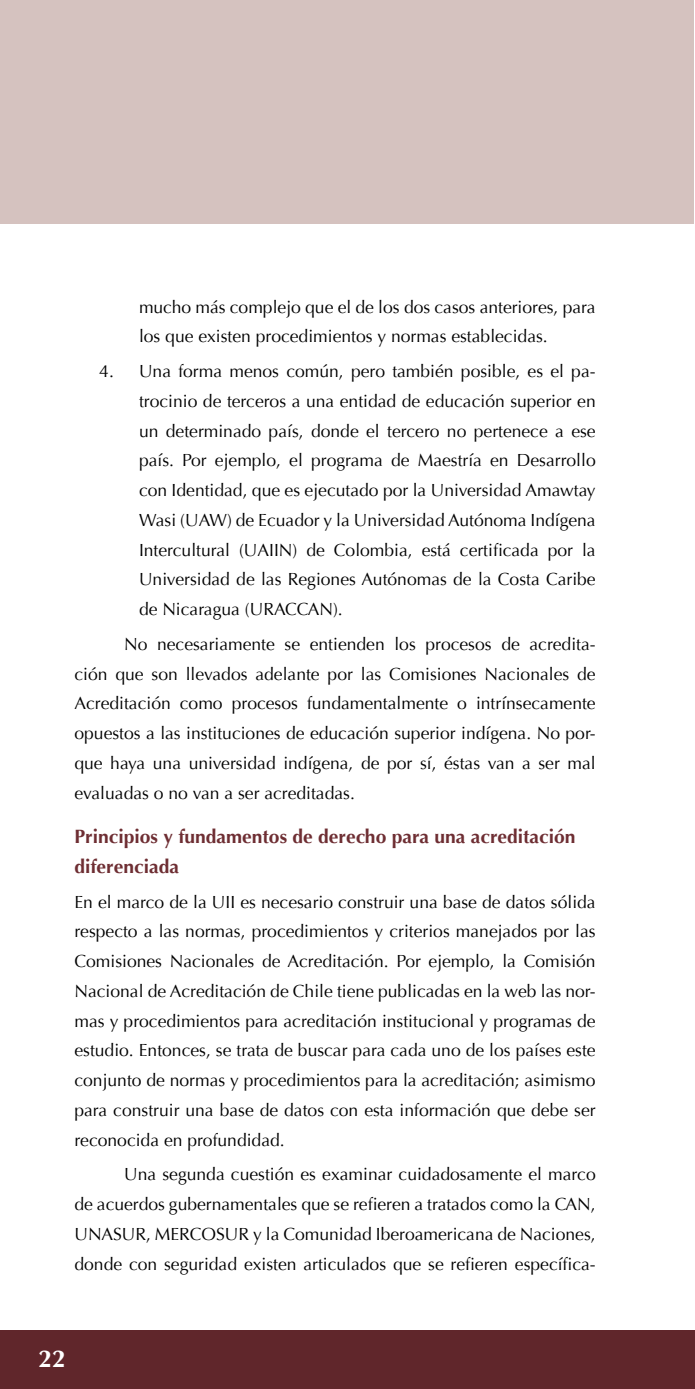
<style>
.page{position:relative;width:695px;height:1389px;background:#fff}
.page>*{position:absolute;margin:0;border:0;box-sizing:border-box;transform-origin:0 0}
.t1{font:700 24.5px "Optima";color:#fff}
.t2{font:700 19.25px/29.8px "Optima";color:#6e2e33}
.t3{font:17.5px/29.8px "Optima";color:#000;text-align:justify}
</style>
<div class="page">
<div style="left:0;top:0;width:693px;height:223px;background:#d5c2bf"></div>
<div style="left:0;top:1330px;width:694px;height:59px;background:#60262b"></div>
<p class="t3" style="left:139px;top:292px;width:458px">mucho más complejo que el de los dos casos anteriores, para los que existen procedimientos y normas establecidas.</p>
<p class="t3" style="left:139px;top:357px;width:458px;text-indent:-40px">4. Una forma menos común, pero también posible, es el pa&shy;trocinio de terceros a una entidad de educación superior en un determinado país, donde el tercero no pertenece a ese país. Por ejemplo, el programa de Maestría en Desarrollo con Identidad, que es ejecutado por la Universidad Amawtay Wasi (UAW) de Ecuador y la Universidad Autónoma Indígena Intercultural (UAIIN) de Colombia, está certificada por la Universidad de las Regiones Autónomas de la Costa Caribe de Nicaragua (URACCAN).</p>
<p class="t3" style="left:74px;top:629px;width:522px;text-indent:50px">No necesariamente se entienden los procesos de acredita&shy;ción que son llevados adelante por las Comisiones Nacionales de Acreditación como procesos fundamentalmente o intrínsecamente opuestos a las instituciones de educación superior indígena. No por&shy;que haya una universidad indígena, de por sí, éstas van a ser mal evaluadas o no van a ser acreditadas.</p>
<p class="t2" style="left:74px;top:822px;width:502px">Principios y fundamentos de derecho para una acreditación diferenciada</p>
<p class="t3" style="left:74px;top:887px;width:522px">En el marco de la UII es necesario construir una base de datos sólida respecto a las normas, procedimientos y criterios manejados por las Comisiones Nacionales de Acreditación. Por ejemplo, la Comisión Nacional de Acreditación de Chile tiene publicadas en la web las nor&shy;mas y procedimientos para acreditación institucional y programas de estudio. Entonces, se trata de buscar para cada uno de los países este conjunto de normas y procedimientos para la acreditación; asimismo para construir una base de datos con esta información que debe ser reconocida en profundidad.</p>
<p class="t3" style="left:74px;top:1160px;width:522px;text-indent:50px">Una segunda cuestión es examinar cuidadosamente el marco de acuerdos gubernamentales que se refieren a tratados como la CAN, UNASUR, MERCOSUR y la Comunidad Iberoamericana de Naciones, donde con seguridad existen articulados que se refieren específica-</p>
<h1 class="t1" style="left:38px;top:1344px;width:29px">22</h1>
</div>
